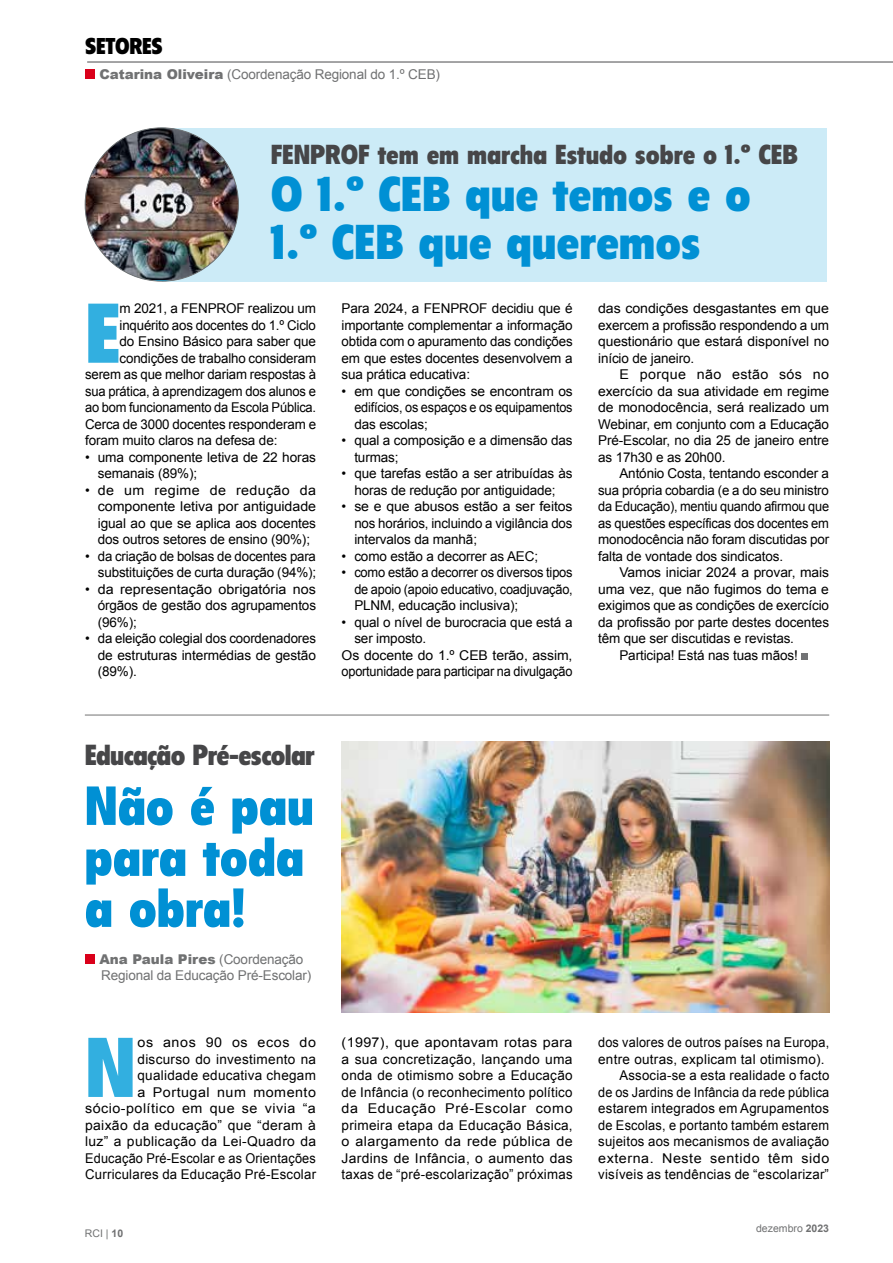
<style>
.page{position:relative;width:893px;height:1263px;background:#fff}
.page>*{position:absolute;margin:0;border:0;box-sizing:border-box;transform-origin:0 0}
.t1{font:900 condensed 82.95px "Flyer LT Std";color:#32afe0}
.t2{font:900 condensed 54px/51px "Flyer LT Std";color:#0090d4}
.t3{font:900 condensed 48px/47.2px "Flyer LT Std";color:#0090d4}
.t4{font:900 condensed 28.5px "Flyer LT Std";letter-spacing:-.02em;color:#464648}
.t5{font:900 condensed 27px "Flyer LT Std";color:#464648}
.t6{font:900 condensed 22.5px "Flyer LT Std";letter-spacing:-.01em;color:#000}
.t7{font:13.5px/16.5px "Arial";letter-spacing:-.01em;color:#000;text-align:justify}
.t8{font:13.5px/16.5px "Arial";letter-spacing:-.01em;color:#000;text-align:justify;scale:1.06 1}
.t9{font:13.5px/16.5px "Arial";letter-spacing:.02em;color:#000;text-align:right;scale:1.06 1}
.t10{font:13.5px "Arial";letter-spacing:.02em;color:#000}
.t11{font:13.5px/16.5px "Arial";letter-spacing:-.01em;color:#000;text-align:justify;scale:1.05 1}
.t12{font:13.5px/16.5px "Arial";letter-spacing:-.01em;color:#707172}
.t13{font:13.5px "Arial";letter-spacing:-.01em;color:#000;scale:.96 1}
.t14{font:13.5px "Arial";letter-spacing:-.01em;color:#000;scale:.94 1}
.t15{font:13.5px "Arial";letter-spacing:.01em;color:#000;scale:.94 1}
.t16{font:13.5px "Arial";letter-spacing:.015em;color:#000;scale:.94 1}
.t17{font:13.5px "Arial";letter-spacing:.015em;color:#000;scale:.95 1}
.t18{font:13.5px "Arial";letter-spacing:-.01em;color:#000;scale:1.04 1}
.t19{font:13.5px "Arial";letter-spacing:.04em;color:#000;scale:1.06 1}
.t20{font:10.5px "Arial";color:#707172}
.s1{font-weight:900}
.s2{font-weight:700}
</style>
<div class="page">
<div style="left:162px;top:128px;width:665px;height:153px;background:#ccebf7"></div>
<hr style="left:87px;top:62px;width:806px;height:1px;background:#4b4b4d">
<div style="left:801px;top:653px;width:7px;height:7px;background:#727375"></div>
<div style="left:85px;top:69px;width:10px;height:10px;background:#da001a"></div>
<div style="left:85px;top:954px;width:10px;height:9px;background:#da001a"></div>
<img style="left:342px;top:742px;width:487px;height:270px">
<hr style="left:85px;top:715px;width:744px;height:1px;background:#737373">
<img style="left:85px;top:128px;width:153px;height:152px">
<h3 class="t6" style="left:85px;top:33px;width:79px">SETORES</h3>
<p class="t12" style="left:99px;top:66px;width:342px"><span class="s1">Catarina Oliveira</span> (Coordenação Regional do 1.º CEB)</p>
<h3 class="t5" style="left:271px;top:139px;width:529px">FENPROF tem em marcha Estudo sobre o 1.º CEB</h3>
<h3 class="t3" style="left:271px;top:171px;width:481px">O 1.º CEB que temos e o<br>1.º CEB que queremos</h3>
<p class="t7" style="left:342px;top:300px;width:233px">Para 2024, a FENPROF decidiu que é importante complementar a informação obtida com o apuramento das condições em que estes docentes desenvolvem a sua prática educativa:</p>
<p class="t7" style="left:354px;top:383px;width:220px;text-indent:-13px">• em que condições se encontram os edifícios, os espaços e os equipamentos das escolas;</p>
<p class="t7" style="left:354px;top:432px;width:220px;text-indent:-13px">• qual a composição e a dimensão das turmas;</p>
<p class="t7" style="left:342px;top:465px;width:233px;text-align:center">• que tarefas estão a ser atribuídas às horas de redução por antiguidade;</p>
<p class="t7" style="left:354px;top:498px;width:220px;text-indent:-13px">• se e que abusos estão a ser feitos nos horários, incluindo a vigilância dos intervalos da manhã;</p>
<p class="t7" style="left:342px;top:548px;width:198px">• como estão a decorrer as AEC;</p>
<p class="t7" style="left:354px;top:564px;width:220px;text-indent:-13px">• como estão a decorrer os diversos tipos de apoio (apoio educativo, coadjuvação, PLNM, educação inclusiva);</p>
<p class="t7" style="left:342px;top:614px;width:233px">• qual o nível de burocracia que está a</p>
<p class="t7" style="left:354px;top:630px;width:74px">ser imposto.</p>
<p class="t18" style="left:342px;top:646px;width:224px">Os docente do 1.º CEB terão, assim,</p>
<p class="t14" style="left:342px;top:663px;width:247px">oportunidade para participar na divulgação</p>
<h1 class="t1" style="left:85px;top:284px;width:37px">E</h1>
<p class="t7" style="left:120px;top:300px;width:198px">m 2021, a FENPROF realizou um</p>
<p class="t11" style="left:598px;top:300px;width:222px">das condições desgastantes em que exercem a profissão respondendo a um questionário que estará disponível no início de janeiro.</p>
<p class="t8" style="left:598px;top:366px;width:219px;text-indent:21px">E porque não estão sós no exercício da sua atividade em regime de monodocência, será realizado um Webinar, em conjunto com a Educação Pré-Escolar, no dia 25 de janeiro entre as 17h30 e as 20h00.</p>
<p class="t7" style="left:598px;top:465px;width:233px;text-indent:21px">António Costa, tentando esconder a sua própria cobardia (e a do seu ministro da Educação), mentiu quando afirmou que as questões específicas dos docentes em monodocência não foram discutidas por falta de vontade dos sindicatos.</p>
<p class="t7" style="left:619px;top:564px;width:211px">Vamos iniciar 2024 a provar, mais</p>
<p class="t7" style="left:598px;top:581px;width:232px">uma vez, que não fugimos do tema e</p>
<p class="t7" style="left:598px;top:597px;width:232px">exigimos que as condições de exercício</p>
<p class="t7" style="left:598px;top:614px;width:232px">da profissão por parte destes docentes</p>
<p class="t7" style="left:598px;top:630px;width:197px">têm que ser discutidas e revistas.</p>
<p class="t7" style="left:619px;top:647px;width:180px">Participa! Está nas tuas mãos!</p>
<p class="t7" style="left:120px;top:317px;width:198px">inquérito aos docentes do 1.º Ciclo</p>
<p class="t7" style="left:120px;top:333px;width:198px">do Ensino Básico para saber que</p>
<p class="t7" style="left:120px;top:350px;width:198px">condições de trabalho consideram</p>
<p class="t7" style="left:85px;top:366px;width:232px">serem as que melhor dariam respostas à</p>
<p class="t13" style="left:85px;top:382px;width:242px">sua prática, à aprendizagem dos alunos e</p>
<p class="t13" style="left:85px;top:399px;width:242px">ao bom funcionamento da Escola Pública.</p>
<p class="t7" style="left:85px;top:416px;width:233px">Cerca de 3000 docentes responderam e</p>
<p class="t7" style="left:85px;top:432px;width:194px">foram muito claros na defesa de:</p>
<p class="t7" style="left:98px;top:449px;width:220px;text-indent:-13px">• uma componente letiva de 22 horas semanais (89%);</p>
<p class="t7" style="left:98px;top:482px;width:220px;text-indent:-13px">• de um regime de redução da componente letiva por antiguidade igual ao que se aplica aos docentes dos outros setores de ensino (90%);</p>
<p class="t7" style="left:85px;top:548px;width:233px;text-align:right">• da criação de bolsas de docentes para substituições de curta duração (94%);</p>
<p class="t7" style="left:98px;top:581px;width:220px;text-indent:-13px">• da representação obrigatória nos órgãos de gestão dos agrupamentos (96%);</p>
<p class="t7" style="left:98px;top:630px;width:220px;text-indent:-13px">• da eleição colegial dos coordenadores de estruturas intermédias de gestão (89%).</p>
<h3 class="t4" style="left:85px;top:738px;width:231px">Educação Pré-escolar</h3>
<h2 class="t2" style="left:85px;top:781px;width:231px">Não é pau para toda a obra!</h2>
<p class="t12" style="left:99px;top:951px;width:213px"><span class="s1">Ana Paula Pires</span> (Coordenação<br>Regional da Educação Pré-Escolar)</p>
<p class="t9" style="left:85px;top:1034px;width:219px">os anos 90 os ecos do discurso do investimento na qualidade educativa chegam<br>a Portugal num momento sócio-político em que se vivia “a paixão da educação” que “deram à luz” a publicação da Lei-Quadro da<br>Educação Pré-Escolar e as Orientações<br>Curriculares da Educação Pré-Escolar</p>
<h1 class="t1" style="left:85px;top:1019px;width:52px">N</h1>
<p class="t8" style="left:342px;top:1034px;width:220px">(1997), que apontavam rotas para a sua concretização, lançando uma onda de otimismo sobre a Educação de Infância (o reconhecimento político da Educação Pré-Escolar como primeira etapa da Educação Básica, o alargamento da rede pública de Jardins de Infância, o aumento das taxas de “pré-escolarização” próximas</p>
<p class="t16" style="left:598px;top:1034px;width:247px">dos valores de outros países na Europa,</p>
<p class="t10" style="left:598px;top:1050px;width:228px">entre outras, explicam tal otimismo).</p>
<p class="t10" style="left:619px;top:1067px;width:211px">Associa-se a esta realidade o facto</p>
<p class="t15" style="left:598px;top:1083px;width:247px">de os Jardins de Infância da rede pública</p>
<p class="t10" style="left:598px;top:1100px;width:232px">estarem integrados em Agrupamentos</p>
<p class="t17" style="left:598px;top:1116px;width:245px">de Escolas, e portanto também estarem</p>
<p class="t10" style="left:598px;top:1133px;width:233px">sujeitos aos mecanismos de avaliação</p>
<p class="t19" style="left:598px;top:1149px;width:220px">externa. Neste sentido têm sido</p>
<p class="t10" style="left:598px;top:1166px;width:232px">visíveis as tendências de “escolarizar”</p>
<p class="t20" style="left:85px;top:1226px;width:40px">RCI | <span class="s2">10</span></p>
<p class="t20" style="left:756px;top:1221px;width:74px">dezembro <span class="s2">2023</span></p>
</div>
